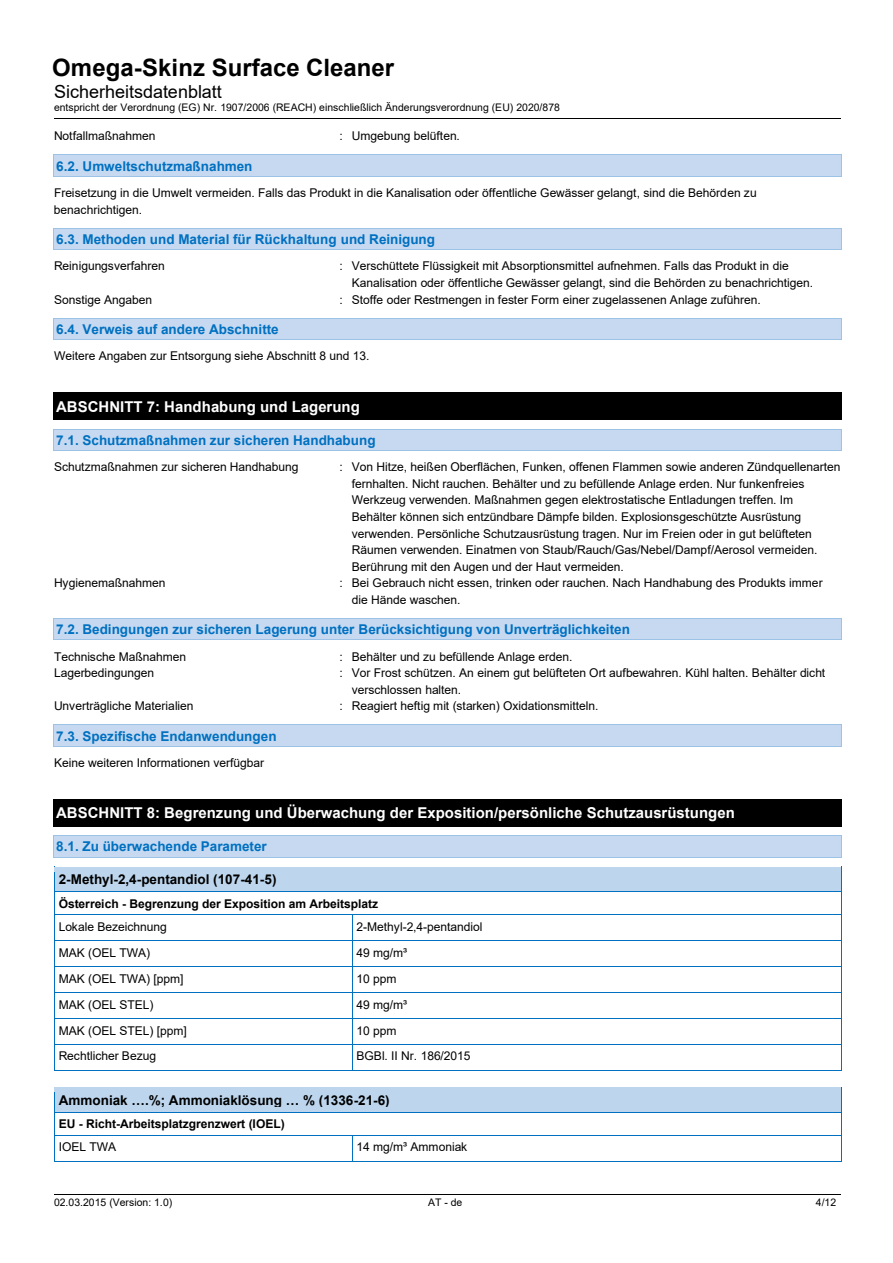
<style>
.page{position:relative;width:893px;height:1263px;background:#fff}
.page>*{position:absolute;margin:0;border:0;box-sizing:border-box;transform-origin:0 0}
.t1{font:700 24px "Arial";color:#000}
.t2{font:18px "Arial";color:#000}
.t3{font:700 15px "Arial";color:#fff}
.t4{font:700 13.5px "Arial";color:#0070c0}
.t5{font:700 13.5px "Arial";color:#000}
.t6{font:12px/16.5px "Arial";letter-spacing:-.005em;color:#000}
.t7{font:700 12px "Arial";color:#000}
.t8{font:10.5px "Arial";color:#000}
</style>
<div class="page">
<hr style="left:54px;top:118px;width:787px;height:1px;background:#000">
<hr style="left:54px;top:1194px;width:264px;height:1px;background:#000">
<hr style="left:318px;top:1194px;width:259px;height:1px;background:#000">
<hr style="left:578px;top:1194px;width:263px;height:1px;background:#000">
<div style="left:54px;top:155px;width:787px;height:21px;background:#c6d9f1"></div>
<hr style="left:54px;top:155px;width:787px;height:1px;background:#9cc2e5">
<hr style="left:54px;top:176px;width:787px;height:1px;background:#9cc2e5">
<svg style="left:841px;top:155px;width:1px;height:22px"></svg>
<div style="left:54px;top:228px;width:787px;height:22px;background:#c6d9f1"></div>
<hr style="left:54px;top:228px;width:787px;height:1px;background:#9cc2e5">
<hr style="left:54px;top:250px;width:787px;height:1px;background:#9cc2e5">
<svg style="left:841px;top:228px;width:1px;height:22px"></svg>
<div style="left:54px;top:318px;width:787px;height:22px;background:#c6d9f1"></div>
<hr style="left:54px;top:318px;width:787px;height:1px;background:#9cc2e5">
<hr style="left:54px;top:340px;width:787px;height:1px;background:#9cc2e5">
<svg style="left:841px;top:318px;width:1px;height:22px"></svg>
<div style="left:54px;top:393px;width:787px;height:26px;background:#000"></div>
<hr style="left:54px;top:419px;width:787px;height:1px;background:#000">
<svg style="left:841px;top:393px;width:1px;height:27px"></svg>
<div style="left:54px;top:429px;width:787px;height:21px;background:#c6d9f1"></div>
<hr style="left:54px;top:429px;width:787px;height:1px;background:#9cc2e5">
<hr style="left:54px;top:450px;width:787px;height:1px;background:#9cc2e5">
<svg style="left:841px;top:429px;width:1px;height:22px"></svg>
<div style="left:54px;top:619px;width:787px;height:21px;background:#c6d9f1"></div>
<hr style="left:54px;top:618px;width:787px;height:1px;background:#9cc2e5">
<hr style="left:54px;top:640px;width:787px;height:1px;background:#9cc2e5">
<svg style="left:841px;top:618px;width:1px;height:22px"></svg>
<div style="left:54px;top:725px;width:787px;height:21px;background:#c6d9f1"></div>
<hr style="left:54px;top:725px;width:787px;height:1px;background:#9cc2e5">
<hr style="left:54px;top:746px;width:787px;height:1px;background:#9cc2e5">
<svg style="left:841px;top:725px;width:1px;height:22px"></svg>
<div style="left:54px;top:800px;width:787px;height:26px;background:#000"></div>
<hr style="left:54px;top:799px;width:787px;height:1px;background:#000">
<hr style="left:54px;top:826px;width:787px;height:1px;background:#000">
<svg style="left:841px;top:799px;width:1px;height:28px"></svg>
<div style="left:54px;top:836px;width:787px;height:21px;background:#c6d9f1"></div>
<hr style="left:54px;top:835px;width:787px;height:1px;background:#9cc2e5">
<hr style="left:54px;top:857px;width:787px;height:1px;background:#9cc2e5">
<svg style="left:841px;top:835px;width:1px;height:23px"></svg>
<div style="left:59px;top:872px;width:778px;height:15px;background:#bdd6ee"></div>
<div style="left:55px;top:867px;width:786px;height:5px;background:#bdd6ee"></div>
<div style="left:54px;top:887px;width:787px;height:5px;background:#bdd6ee"></div>
<hr style="left:55px;top:892px;width:786px;height:1px;background:#0070c0">
<hr style="left:55px;top:915px;width:297px;height:1px;background:#0070c0">
<hr style="left:353px;top:915px;width:488px;height:1px;background:#0070c0">
<hr style="left:55px;top:940px;width:297px;height:1px;background:#0070c0">
<hr style="left:353px;top:940px;width:488px;height:1px;background:#0070c0">
<hr style="left:55px;top:966px;width:297px;height:1px;background:#0070c0">
<hr style="left:353px;top:966px;width:488px;height:1px;background:#0070c0">
<hr style="left:55px;top:992px;width:297px;height:1px;background:#0070c0">
<hr style="left:353px;top:992px;width:488px;height:1px;background:#0070c0">
<hr style="left:55px;top:1018px;width:297px;height:1px;background:#0070c0">
<hr style="left:353px;top:1018px;width:488px;height:1px;background:#0070c0">
<hr style="left:55px;top:1044px;width:297px;height:1px;background:#0070c0">
<hr style="left:353px;top:1044px;width:488px;height:1px;background:#0070c0">
<svg style="left:54px;top:867px;width:1px;height:204px"></svg>
<hr style="left:55px;top:1070px;width:297px;height:1px;background:#0070c0">
<svg style="left:352px;top:915px;width:1px;height:156px"></svg>
<hr style="left:353px;top:1070px;width:488px;height:1px;background:#0070c0">
<svg style="left:841px;top:867px;width:1px;height:204px"></svg>
<div style="left:59px;top:1092px;width:778px;height:16px;background:#bdd6ee"></div>
<hr style="left:55px;top:1087px;width:786px;height:1px;background:#0070c0">
<hr style="left:55px;top:1088px;width:786px;height:4px;background:#bdd6ee">
<hr style="left:54px;top:1108px;width:787px;height:4px;background:#bdd6ee">
<hr style="left:55px;top:1112px;width:786px;height:1px;background:#0070c0">
<hr style="left:55px;top:1135px;width:297px;height:1px;background:#0070c0">
<hr style="left:353px;top:1135px;width:488px;height:1px;background:#0070c0">
<svg style="left:54px;top:1087px;width:1px;height:75px"></svg>
<hr style="left:55px;top:1161px;width:297px;height:1px;background:#0070c0">
<svg style="left:352px;top:1135px;width:1px;height:27px"></svg>
<hr style="left:353px;top:1161px;width:488px;height:1px;background:#0070c0">
<svg style="left:841px;top:1087px;width:1px;height:75px"></svg>
<h1 class="t1" style="left:52px;top:50px;width:343px">Omega-Skinz Surface Cleaner</h1>
<h2 class="t2" style="left:54px;top:79px;width:169px">Sicherheitsdatenblatt</h2>
<p class="t8" style="left:54px;top:100px;width:508px">entspricht der Verordnung (EG) Nr. 1907/2006 (REACH) einschließlich Änderungsverordnung (EU) 2020/878</p>
<p class="t6" style="left:54px;top:128px;width:103px">Notfallmaßnahmen</p>
<p class="t6" style="left:339px;top:128px;width:122px">: Umgebung belüften.</p>
<p class="t4" style="left:56px;top:156px;width:198px">6.2. Umweltschutzmaßnahmen</p>
<p class="t6" style="left:54px;top:185px;width:704px">Freisetzung in die Umwelt vermeiden. Falls das Produkt in die Kanalisation oder öffentliche Gewässer gelangt, sind die Behörden zu benachrichtigen.</p>
<p class="t4" style="left:56px;top:230px;width:380px">6.3. Methoden und Material für Rückhaltung und Reinigung</p>
<p class="t6" style="left:54px;top:258px;width:112px">Reinigungsverfahren</p>
<p class="t6" style="left:352px;top:258px;width:463px;text-indent:-12px">: Verschüttete Flüssigkeit mit Absorptionsmittel aufnehmen. Falls das Produkt in die<br>Kanalisation oder öffentliche Gewässer gelangt, sind die Behörden zu benachrichtigen.</p>
<p class="t6" style="left:54px;top:291px;width:100px">Sonstige Angaben</p>
<p class="t6" style="left:339px;top:291px;width:423px">: Stoffe oder Restmengen in fester Form einer zugelassenen Anlage zuführen.</p>
<p class="t4" style="left:56px;top:319px;width:224px">6.4. Verweis auf andere Abschnitte</p>
<p class="t6" style="left:54px;top:348px;width:317px">Weitere Angaben zur Entsorgung siehe Abschnitt 8 und 13.</p>
<p class="t3" style="left:56px;top:396px;width:305px">ABSCHNITT 7: Handhabung und Lagerung</p>
<p class="t4" style="left:56px;top:430px;width:321px">7.1. Schutzmaßnahmen zur sicheren Handhabung</p>
<p class="t6" style="left:54px;top:459px;width:246px">Schutzmaßnahmen zur sicheren Handhabung</p>
<p class="t6" style="left:352px;top:459px;width:490px;text-indent:-12px">: Von Hitze, heißen Oberflächen, Funken, offenen Flammen sowie anderen Zündquellenarten fernhalten. Nicht rauchen. Behälter und zu befüllende Anlage erden. Nur funkenfreies Werkzeug verwenden. Maßnahmen gegen elektrostatische Entladungen treffen. Im Behälter können sich entzündbare Dämpfe bilden. Explosionsgeschützte Ausrüstung verwenden. Persönliche Schutzausrüstung tragen. Nur im Freien oder in gut belüfteten Räumen verwenden. Einatmen von Staub/Rauch/Gas/Nebel/Dampf/Aerosol vermeiden.<br>Berührung mit den Augen und der Haut vermeiden.</p>
<p class="t6" style="left:54px;top:575px;width:113px">Hygienemaßnahmen</p>
<p class="t6" style="left:352px;top:575px;width:472px;text-indent:-12px">: Bei Gebrauch nicht essen, trinken oder rauchen. Nach Handhabung des Produkts immer die Hände waschen.</p>
<p class="t4" style="left:56px;top:620px;width:575px">7.2. Bedingungen zur sicheren Lagerung unter Berücksichtigung von Unverträglichkeiten</p>
<p class="t6" style="left:54px;top:648px;width:134px">Technische Maßnahmen</p>
<p class="t6" style="left:339px;top:648px;width:235px">: Behälter und zu befüllende Anlage erden.</p>
<p class="t6" style="left:54px;top:665px;width:102px">Lagerbedingungen</p>
<p class="t6" style="left:352px;top:665px;width:475px;text-indent:-12px">: Vor Frost schützen. An einem gut belüfteten Ort aufbewahren. Kühl halten. Behälter dicht verschlossen halten.</p>
<p class="t6" style="left:54px;top:698px;width:141px">Unverträgliche Materialien</p>
<p class="t6" style="left:339px;top:698px;width:261px">: Reagiert heftig mit (starken) Oxidationsmitteln.</p>
<p class="t4" style="left:56px;top:726px;width:222px">7.3. Spezifische Endanwendungen</p>
<p class="t6" style="left:54px;top:755px;width:212px">Keine weiteren Informationen verfügbar</p>
<p class="t3" style="left:56px;top:802px;width:680px">ABSCHNITT 8: Begrenzung und Überwachung der Exposition/persönliche Schutzausrüstungen</p>
<p class="t4" style="left:56px;top:837px;width:212px">8.1. Zu überwachende Parameter</p>
<p class="t5" style="left:59px;top:870px;width:219px">2-Methyl-2,4-pentandiol (107-41-5)</p>
<p class="t7" style="left:59px;top:895px;width:321px">Österreich - Begrenzung der Exposition am Arbeitsplatz</p>
<p class="t6" style="left:59px;top:918px;width:110px">Lokale Bezeichnung</p>
<p class="t6" style="left:356px;top:918px;width:128px">2-Methyl-2,4-pentandiol</p>
<p class="t6" style="left:59px;top:944px;width:93px">MAK (OEL TWA)</p>
<p class="t6" style="left:356px;top:944px;width:52px">49 mg/m³</p>
<p class="t6" style="left:59px;top:970px;width:126px">MAK (OEL TWA) [ppm]</p>
<p class="t6" style="left:356px;top:970px;width:42px">10 ppm</p>
<p class="t6" style="left:59px;top:996px;width:96px">MAK (OEL STEL)</p>
<p class="t6" style="left:356px;top:996px;width:52px">49 mg/m³</p>
<p class="t6" style="left:59px;top:1022px;width:130px">MAK (OEL STEL) [ppm]</p>
<p class="t6" style="left:356px;top:1022px;width:42px">10 ppm</p>
<p class="t6" style="left:59px;top:1048px;width:99px">Rechtlicher Bezug</p>
<p class="t6" style="left:356px;top:1048px;width:116px">BGBl. II Nr. 186/2015</p>
<p class="t5" style="left:59px;top:1090px;width:333px">Ammoniak ….%; Ammoniaklösung … % (1336-21-6)</p>
<p class="t7" style="left:59px;top:1116px;width:228px">EU - Richt-Arbeitsplatzgrenzwert (IOEL)</p>
<p class="t6" style="left:59px;top:1139px;width:59px">IOEL TWA</p>
<p class="t6" style="left:356px;top:1139px;width:112px">14 mg/m³ Ammoniak</p>
<p class="t8" style="left:54px;top:1195px;width:120px">02.03.2015 (Version: 1.0)</p>
<p class="t8" style="left:428px;top:1195px;width:36px">AT - de</p>
<p class="t8" style="left:816px;top:1195px;width:22px">4/12</p>
</div>
